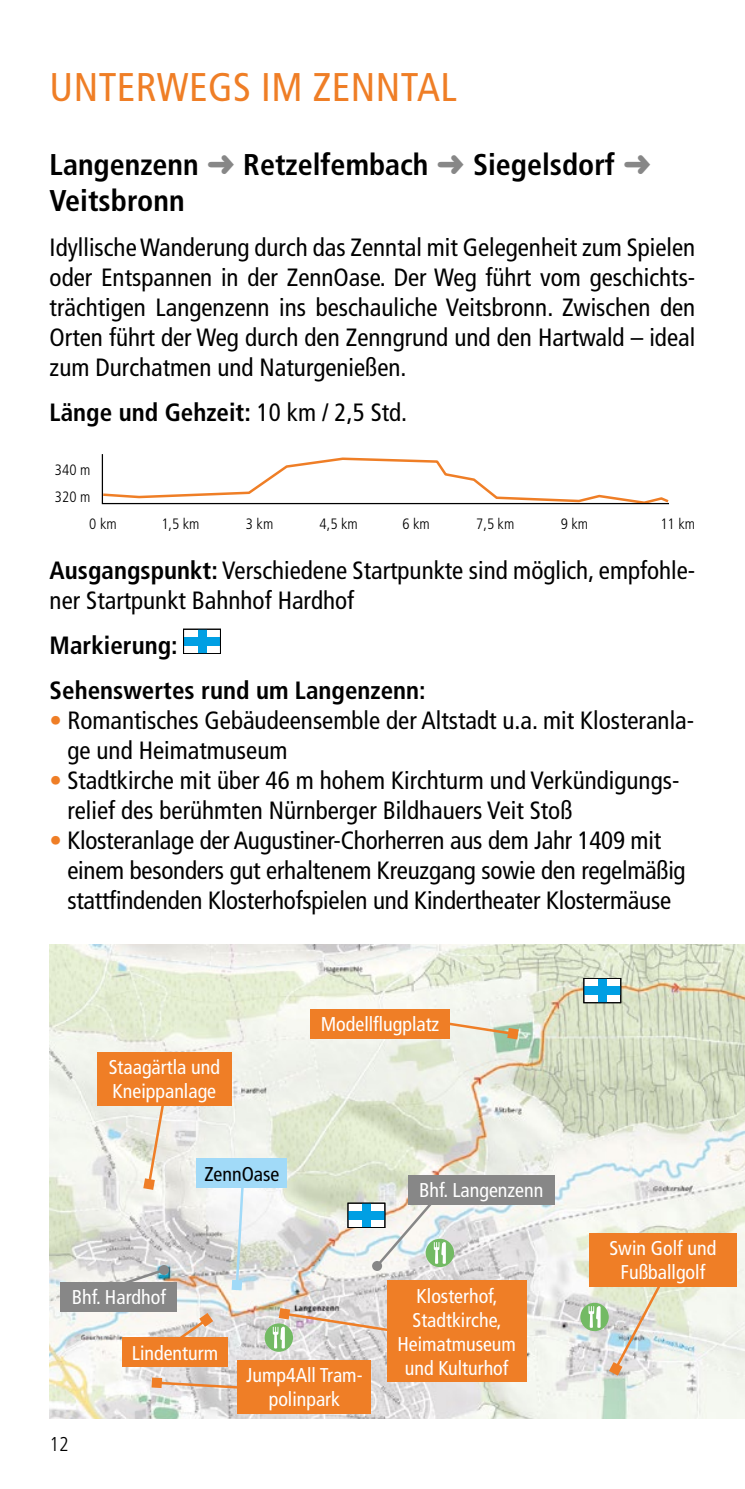
<style>
.page{position:relative;width:745px;height:1489px;background:#fff}
.page>*{position:absolute;margin:0;border:0;box-sizing:border-box;transform-origin:0 0}
.t1{font:condensed 40px "Frutiger";letter-spacing:.01em;color:#ef7e26}
.t2{font:700 condensed 30px/36px "Frutiger";color:#000}
.t3{font:condensed 25px/30px "Frutiger";color:#000}
.t4{font:700 condensed 25px/45px "Frutiger";color:#000}
.t5{font:condensed 20px/24px "Frutiger";color:#fff;text-align:center}
.t6{font:condensed 20px "Frutiger";color:#000}
.t7{font:300 condensed 20px "Frutiger";color:#000}
.t8{font:300 condensed 15px "Frutiger";color:#000}
.s1{color:#878787}
.s2{font-weight:400}
.s3{font-weight:700}
.s4{color:#ef7e26}
</style>
<div class="page">
<img style="left:50px;top:944px;width:694px;height:473px">
<div style="left:264px;top:1323px;width:29px;height:28px;background:#73ba64;border-radius:50%"></div>
<svg style="left:580px;top:1302px;width:28px;height:28px"></svg>
<svg style="left:588px;top:1305px;width:12px;height:22px"></svg>
<svg style="left:425px;top:1238px;width:28px;height:28px"></svg>
<div style="left:387px;top:1280px;width:139px;height:101px;background:#ef7e26"></div>
<svg style="left:101px;top:454px;width:568px;height:51px"></svg>
<div style="left:198px;top:629px;width:8px;height:24px;background:#009fe3"></div>
<div style="left:183px;top:637px;width:37px;height:8px;background:#009fe3"></div>
<div style="left:183px;top:629px;width:37px;height:25px;border:1px solid #000"></div>
<svg style="left:116px;top:1266px;width:51px;height:15px"></svg>
<div style="left:159px;top:1264px;width:10px;height:10px;background:#878787;border-radius:50%"></div>
<svg style="left:373px;top:1194px;width:72px;height:75px"></svg>
<div style="left:372px;top:1260px;width:10px;height:10px;background:#878787;border-radius:50%"></div>
<svg style="left:161px;top:1312px;width:52px;height:25px"></svg>
<svg style="left:234px;top:1188px;width:11px;height:99px"></svg>
<div style="left:231px;top:1279px;width:11px;height:11px;background:#a1daf8"></div>
<svg style="left:441px;top:1020px;width:77px;height:19px"></svg>
<svg style="left:272px;top:1307px;width:115px;height:41px;background:#d3cdc3"></svg>
<svg style="left:608px;top:1286px;width:57px;height:89px;background:#dad9cd"></svg>
<svg style="left:143px;top:1105px;width:23px;height:84px"></svg>
<div style="left:348px;top:1203px;width:36px;height:24px;background:#fff"></div>
<div style="left:362px;top:1203px;width:8px;height:24px;background:#009fe3"></div>
<div style="left:348px;top:1211px;width:36px;height:8px;background:#009fe3"></div>
<div style="left:347px;top:1202px;width:38px;height:25px;border:1px solid #000"></div>
<div style="left:583px;top:978px;width:37px;height:24px;background:#fff"></div>
<div style="left:597px;top:978px;width:9px;height:24px;background:#009fe3"></div>
<div style="left:583px;top:986px;width:37px;height:8px;background:#009fe3"></div>
<div style="left:583px;top:978px;width:37px;height:24px;border:1px solid #000"></div>
<div style="left:122px;top:1337px;width:106px;height:29px;background:#ef7e26"></div>
<div style="left:196px;top:1158px;width:91px;height:30px;background:#a1daf8"></div>
<div style="left:310px;top:1008px;width:139px;height:30px;background:#ef7e26"></div>
<div style="left:589px;top:1232px;width:147px;height:54px;background:#ef7e26"></div>
<div style="left:97px;top:1052px;width:134px;height:53px;background:#ef7e26"></div>
<div style="left:61px;top:1281px;width:116px;height:30px;background:#878787"></div>
<div style="left:408px;top:1175px;width:146px;height:29px;background:#878787"></div>
<svg style="left:154px;top:1379px;width:84px;height:15px"></svg>
<div style="left:151px;top:1377px;width:11px;height:10px;background:#ef7e26"></div>
<div style="left:238px;top:1359px;width:133px;height:54px;background:#ef7e26"></div>
<h1 class="t1" style="left:50px;top:64px;width:408px">UNTERWEGS IM ZENNTAL</h1>
<p class="t2" style="left:50px;top:147px;width:602px">Langenzenn <span class="s1">➜</span> Retzelfembach <span class="s1">➜</span> Siegelsdorf <span class="s1">➜<br></span>Veitsbronn</p>
<p class="t3" style="left:50px;top:232px;width:646px;text-align:justify">Idyllische Wanderung durch das Zenntal mit Gelegenheit zum Spielen oder Entspannen in der ZennOase. Der Weg führt vom geschichts&shy;trächtigen Langenzenn ins beschauliche Veitsbronn. Zwischen den Orten führt der Weg durch den Zenngrund und den Hartwald – ideal zum Durchatmen und Naturgenießen.</p>
<p class="t4" style="left:50px;top:390px;width:359px">Länge und Gehzeit: <span class="s2">10 km / 2,5 Std.</span></p>
<p class="t8" style="left:55px;top:461px;width:37px">340 m</p>
<p class="t8" style="left:55px;top:488px;width:37px">320 m</p>
<p class="t8" style="left:89px;top:515px;width:29px">0 km</p>
<p class="t8" style="left:161px;top:515px;width:40px">1,5 km</p>
<p class="t8" style="left:246px;top:515px;width:29px">3 km</p>
<p class="t8" style="left:319px;top:515px;width:40px">4,5 km</p>
<p class="t8" style="left:402px;top:515px;width:29px">6 km</p>
<p class="t8" style="left:476px;top:515px;width:40px">7,5 km</p>
<p class="t8" style="left:560px;top:515px;width:29px">9 km</p>
<p class="t8" style="left:660px;top:515px;width:36px">11 km</p>
<p class="t3" style="left:50px;top:555px;width:646px"><span class="s3">Ausgangspunkt:</span> Verschiedene Startpunkte sind möglich, empfohle&shy;ner Startpunkt Bahnhof Hardhof</p>
<p class="t4" style="left:50px;top:622px;width:377px">Markierung:<br>Sehenswertes rund um Langenzenn:</p>
<p class="t3" style="left:67px;top:705px;width:628px;text-indent:-18px"><span class="s4">•</span> Romantisches Gebäudeensemble der Altstadt u.a. mit Klosteranla&shy;ge und Heimatmuseum</p>
<p class="t3" style="left:67px;top:765px;width:613px;text-indent:-18px"><span class="s4">•</span> Stadtkirche mit über 46 m hohem Kirchturm und Verkündigungs&shy;relief des berühmten Nürnberger Bildhauers Veit Stoß</p>
<p class="t3" style="left:67px;top:825px;width:619px;text-indent:-18px"><span class="s4">•</span> Klosteranlage der Augustiner-Chorherren aus dem Jahr 1409 mit einem besonders gut erhaltenem Kreuzgang sowie den regelmäßig stattfindenden Klosterhofspielen und Kindertheater Klostermäuse</p>
<p class="t5" style="left:109px;top:1055px;width:113px;text-align:left">Staagärtla und<br>Kneippanlage</p>
<p class="t6" style="left:204px;top:1162px;width:77px">ZennOase</p>
<p class="t5" style="left:320px;top:1012px;width:120px">Modellflugplatz</p>
<p class="t5" style="left:419px;top:1178px;width:126px">Bhf. Langenzenn</p>
<p class="t5" style="left:72px;top:1285px;width:96px">Bhf. Hardhof</p>
<p class="t7" style="left:50px;top:1432px;width:21px">12</p>
<p class="t5" style="left:132px;top:1340px;width:88px">Lindenturm</p>
<p class="t5" style="left:246px;top:1363px;width:118px">Jump4All Tram&shy;polinpark</p>
<p class="t5" style="left:397px;top:1283px;width:120px">Klosterhof,<br>Stadtkirche,<br>Heimatmuseum und Kulturhof</p>
<p class="t5" style="left:609px;top:1236px;width:108px">Swin Golf und<br>Fußballgolf</p>
</div>
